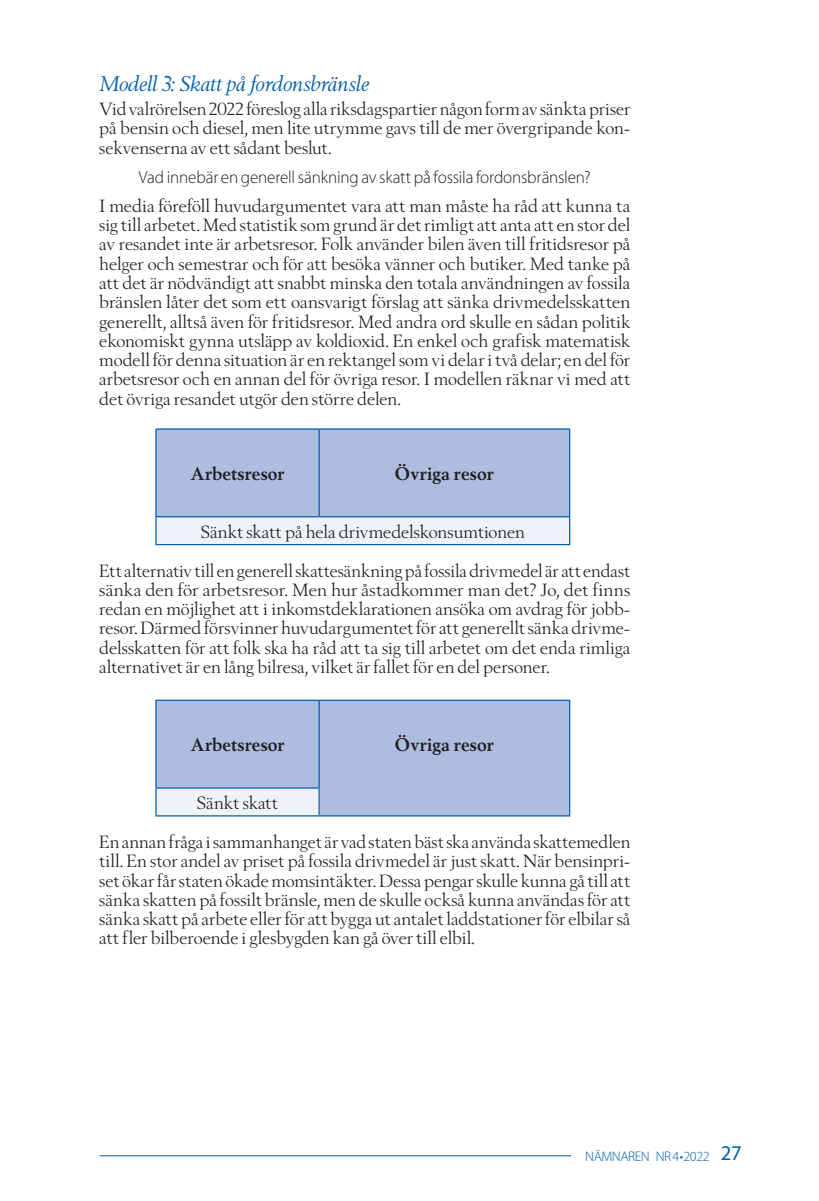
<style>
.page{position:relative;width:819px;height:1201px;background:#fff}
.page>*{position:absolute;margin:0;border:0;box-sizing:border-box;transform-origin:0 0}
.t1{font:italic 21px "Berling Nova Display Pro";letter-spacing:-.02em;color:#015dad}
.t2{font:17.5px/19.2px "Berling Nova Display Pro";color:#231f20;text-align:justify}
.t3{font:300 17.5px "Myriad Pro";letter-spacing:-.01em;color:#231f20}
.t4{font:700 17.5px "Berling Nova Text Pro";letter-spacing:.01em;color:#231f20}
.t5{font:300 14px "Myriad Pro";letter-spacing:-.03em;color:#015dad}
.s1{font-weight:400;font-size:21px}
</style>
<div class="page">
<hr style="left:99px;top:1155px;width:472px;height:1px;background:#015dad">
<hr style="left:155px;top:428px;width:164px;height:1px;background:#015dad">
<hr style="left:319px;top:428px;width:251px;height:1px;background:#015dad">
<svg style="left:155px;top:429px;width:415px;height:115px"></svg>
<hr style="left:155px;top:544px;width:164px;height:1px;background:#015dad">
<hr style="left:319px;top:544px;width:251px;height:1px;background:#015dad">
<div style="left:156px;top:701px;width:413px;height:114px;background:#aebcdf"></div>
<div style="left:156px;top:788px;width:163px;height:28px;background:#eff2f9"></div>
<hr style="left:155px;top:699px;width:164px;height:2px;background:#015dad">
<hr style="left:155px;top:701px;width:1px;height:86px;background:#015dad">
<hr style="left:155px;top:787px;width:165px;height:1px;background:#015dad">
<svg style="left:155px;top:788px;width:1px;height:27px"></svg>
<hr style="left:155px;top:815px;width:164px;height:1px;background:#015dad">
<hr style="left:319px;top:699px;width:251px;height:2px;background:#015dad">
<hr style="left:318px;top:701px;width:2px;height:86px;background:#015dad">
<hr style="left:569px;top:701px;width:1px;height:87px;background:#015dad">
<hr style="left:318px;top:788px;width:2px;height:27px;background:#015dad">
<svg style="left:569px;top:788px;width:1px;height:27px"></svg>
<hr style="left:319px;top:815px;width:251px;height:1px;background:#015dad">
<p class="t1" style="left:99px;top:71px;width:272px">Modell 3: Skatt på fordonsbränsle</p>
<p class="t2" style="left:99px;top:99px;width:532px">Vid valrörelsen 2022 föreslog alla riksdagspartier någon form av sänkta priser på bensin och diesel, men lite utrymme gavs till de mer övergripande kon&shy;sekvenserna av ett sådant beslut.</p>
<p class="t3" style="left:139px;top:167px;width:453px">Vad innebär en generell sänkning av skatt på fossila fordonsbränslen?</p>
<p class="t2" style="left:99px;top:196px;width:532px">I media föreföll huvudargumentet vara att man måste ha råd att kunna ta sig till arbetet. Med statistik som grund är det rimligt att anta att en stor del av resandet inte är arbetsresor. Folk använder bilen även till fritidsresor på helger och semestrar och för att besöka vänner och butiker. Med tanke på att det är nödvändigt att snabbt minska den totala användningen av fossila bränslen låter det som ett oansvarigt förslag att sänka drivmedelsskatten generellt, alltså även för fritidsresor. Med andra ord skulle en sådan politik ekonomiskt gynna utsläpp av koldioxid. En enkel och grafisk matematisk modell för denna situation är en rektangel som vi delar i två delar; en del för arbetsresor och en annan del för övriga resor. I modellen räknar vi med att det övriga resandet utgör den större delen.</p>
<p class="t4" style="left:190px;top:462px;width:96px">Arbetsresor</p>
<p class="t4" style="left:395px;top:462px;width:100px">Övriga resor</p>
<p class="t2" style="left:201px;top:521px;width:326px">Sänkt skatt på hela drivmedelskonsumtionen</p>
<p class="t2" style="left:99px;top:560px;width:532px">Ett alternativ till en generell skattesänkning på fossila drivmedel är att endast sänka den för arbetsresor. Men hur åstadkommer man det? Jo, det finns redan en möjlighet att i inkomstdeklarationen ansöka om avdrag för jobb&shy;resor. Därmed försvinner huvudargumentet för att generellt sänka drivme&shy;delsskatten för att folk ska ha råd att ta sig till arbetet om det enda rimliga alternativet är en lång bilresa, vilket är fallet för en del personer.</p>
<p class="t4" style="left:190px;top:733px;width:96px">Arbetsresor</p>
<p class="t4" style="left:395px;top:733px;width:100px">Övriga resor</p>
<p class="t2" style="left:197px;top:793px;width:83px">Sänkt skatt</p>
<p class="t2" style="left:99px;top:832px;width:532px">En annan fråga i sammanhanget är vad staten bäst ska använda skattemedlen till. En stor andel av priset på fossila drivmedel är just skatt. När bensinpri&shy;set ökar får staten ökade momsintäkter. Dessa pengar skulle kunna gå till att sänka skatten på fossilt bränsle, men de skulle också kunna användas för att sänka skatt på arbete eller för att bygga ut antalet laddstationer för elbilar så att fler bilberoende i glesbygden kan gå över till elbil.</p>
<p class="t5" style="left:585px;top:1148px;width:158px">NÄMNAREN NR4•2022 <span class="s1">27</span></p>
</div>
